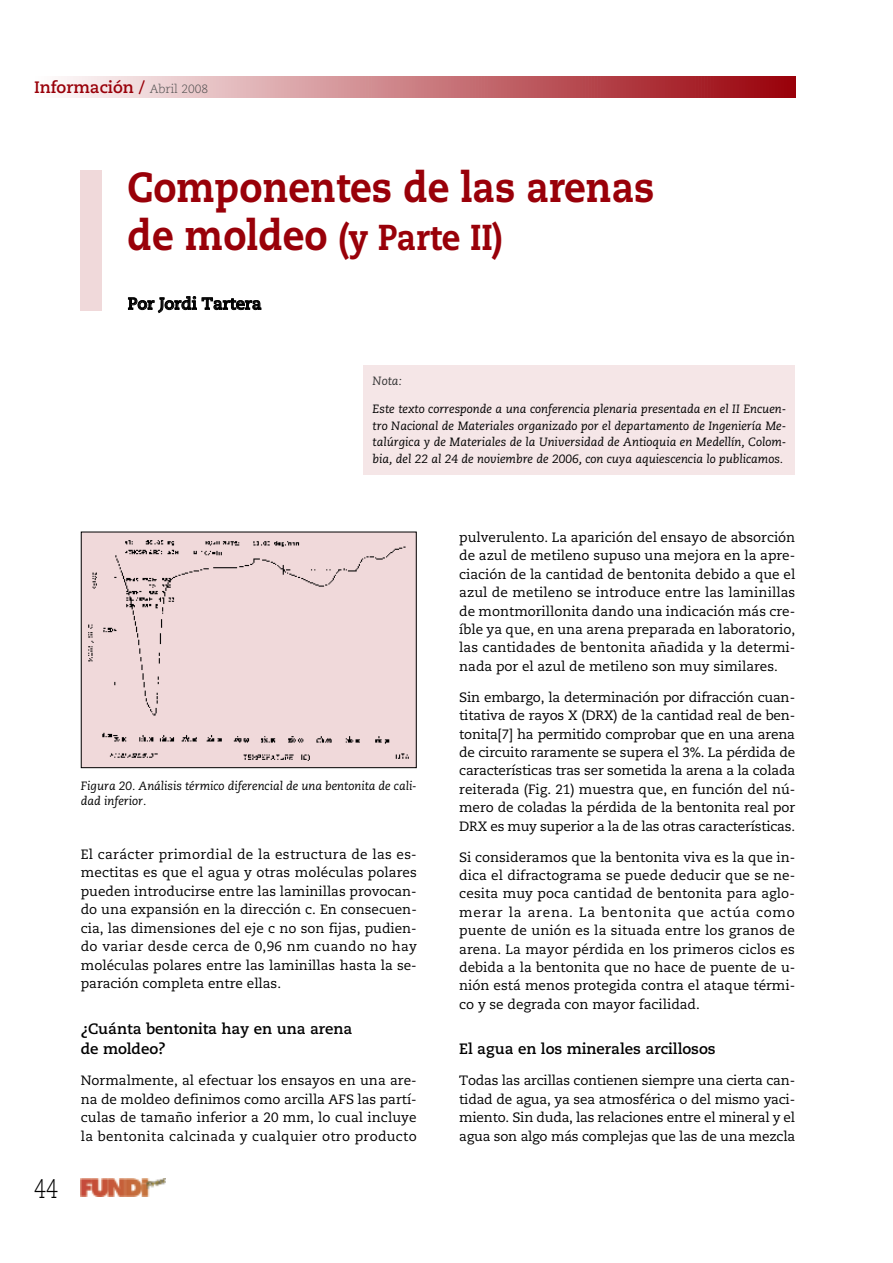
<style>
.page{position:relative;width:893px;height:1263px;background:#fff}
.page>*{position:absolute;margin:0;border:0;box-sizing:border-box;transform-origin:0 0}
.t1{font:800 42px "Caecilia";color:#990009;scale:.9 1}
.t2{font:800 36px "Caecilia";color:#990009;scale:.9 1}
.t3{font:300 27px "Caecilia";color:#000;scale:.8 1}
.t4{font:700 16.5px "Caecilia";color:#990009}
.t5{font:700 16.5px "Caecilia";color:#000}
.t6{font:700 15px/20px "Caecilia";color:#000}
.t7{font:13.5px/18.5px "Caecilia";color:#000;text-align:justify}
.t8{font:italic 12px/16.5px "Caecilia";color:#000;text-align:justify}
.t9{font:italic 12px "Caecilia";color:#333}
.s1{font-weight:300;font-size:12px;color:#4d4d4d}
.s2{font-size:42px}
</style>
<div class="page">
<svg style="left:64px;top:77px;width:732px;height:21px;background:#c97a7f"></svg>
<img style="left:81px;top:1178px;width:85px;height:18px">
<div style="left:81px;top:170px;width:21px;height:140px;background:#f0d9da"></div>
<div style="left:364px;top:366px;width:431px;height:109px;background:#f5e6e7"></div>
<div style="left:81px;top:532px;width:335px;height:236px;background:#f0d9da"></div>
<img style="left:88px;top:540px;width:321px;height:220px">
<div style="left:81px;top:531px;width:336px;height:237px;border:1px solid #000"></div>
<p class="t4" style="left:34px;top:81px;width:176px">Información / <span class="s1">Abril 2008</span></p>
<p class="t1" style="left:128px;top:170px;width:587px">Componentes de las arenas</p>
<p class="t2" style="left:128px;top:223px;width:418px"><span class="s2">de moldeo</span> (y Parte II)</p>
<p class="t5" style="left:128px;top:297px;width:135px">Por Jordi Tartera</p>
<p class="t9" style="left:373px;top:376px;width:31px">Nota:</p>
<p class="t8" style="left:373px;top:402px;width:415px">Este texto corresponde a una conferencia plenaria presentada en el II Encuen&shy;tro Nacional de Materiales organizado por el departamento de Ingeniería Me&shy;talúrgica y de Materiales de la Universidad de Antioquia en Medellín, Colom&shy;bia, del 22 al 24 de noviembre de 2006, con cuya aquiescencia lo publicamos.</p>
<p class="t3" style="left:34px;top:1177px;width:32px">44</p>
<p class="t8" style="left:81px;top:779px;width:337px;line-height:15px">Figura 20. Análisis térmico diferencial de una bentonita de cali&shy;dad inferior.</p>
<p class="t7" style="left:81px;top:846px;width:338px">El carácter primordial de la estructura de las es&shy;mectitas es que el agua y otras moléculas polares pueden introducirse entre las laminillas provocan&shy;do una expansión en la dirección c. En consecuen&shy;cia, las dimensiones del eje c no son fijas, pudien&shy;do variar desde cerca de 0,96 nm cuando no hay moléculas polares entre las laminillas hasta la se&shy;paración completa entre ellas.</p>
<p class="t6" style="left:81px;top:1020px;width:273px">¿Cuánta bentonita hay en una arena de moldeo?</p>
<p class="t7" style="left:81px;top:1072px;width:338px">Normalmente, al efectuar los ensayos en una are&shy;na de moldeo definimos como arcilla AFS las partí&shy;culas de tamaño inferior a 20 mm, lo cual incluye la bentonita calcinada y cualquier otro producto</p>
<p class="t7" style="left:459px;top:529px;width:338px">pulverulento. La aparición del ensayo de absorción de azul de metileno supuso una mejora en la apre&shy;ciación de la cantidad de bentonita debido a que el azul de metileno se introduce entre las laminillas de montmorillonita dando una indicación más cre&shy;íble ya que, en una arena preparada en laboratorio, las cantidades de bentonita añadida y la determi&shy;nada por el azul de metileno son muy similares.</p>
<p class="t7" style="left:459px;top:689px;width:338px">Sin embargo, la determinación por difracción cuan&shy;titativa de rayos X (DRX) de la cantidad real de ben&shy;tonita[7] ha permitido comprobar que en una arena de circuito raramente se supera el 3%. La pérdida de características tras ser sometida la arena a la colada reiterada (Fig. 21) muestra que, en función del nú&shy;mero de coladas la pérdida de la bentonita real por DRX es muy superior a la de las otras características.</p>
<p class="t7" style="left:459px;top:849px;width:338px">Si consideramos que la bentonita viva es la que in&shy;dica el difractograma se puede deducir que se ne&shy;cesita muy poca cantidad de bentonita para aglo&shy;merar la arena. La bentonita que actúa como puente de unión es la situada entre los granos de arena. La mayor pérdida en los primeros ciclos es debida a la bentonita que no hace de puente de u&shy;nión está menos protegida contra el ataque térmi&shy;co y se degrada con mayor facilidad.</p>
<p class="t6" style="left:459px;top:1040px;width:258px">El agua en los minerales arcillosos</p>
<p class="t7" style="left:459px;top:1072px;width:337px">Todas las arcillas contienen siempre una cierta can&shy;tidad de agua, ya sea atmosférica o del mismo yaci&shy;miento. Sin duda, las relaciones entre el mineral y el agua son algo más complejas que las de una mezcla</p>
</div>
